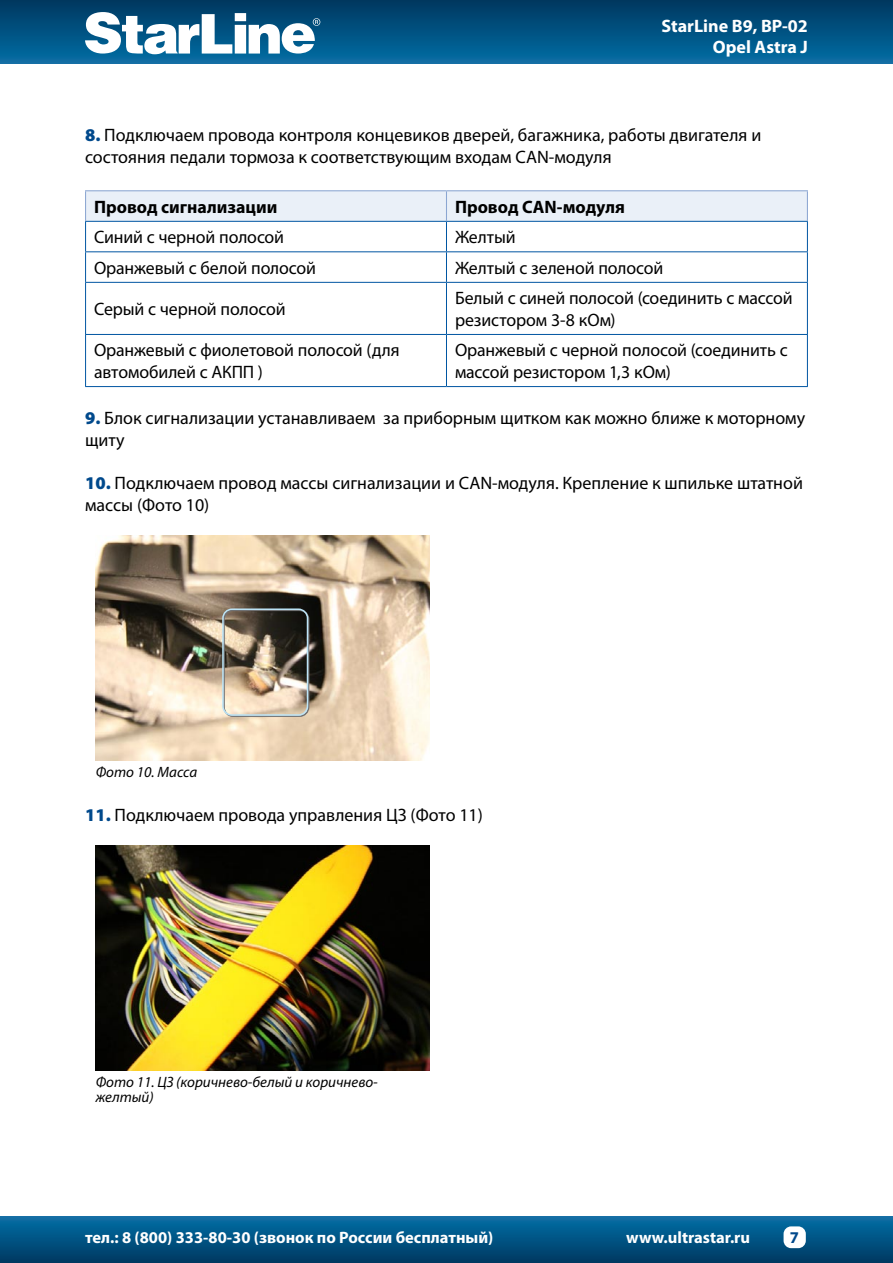
<style>
.page{position:relative;width:893px;height:1263px;background:#fff}
.page>*{position:absolute;margin:0;border:0;box-sizing:border-box;transform-origin:0 0}
.t1{font:18px/21.6px "Myriad Pro";letter-spacing:-.005em;color:#000}
.t2{font:700 18px "Myriad Pro";color:#000}
.t3{font:700 18px/21.6px "Myriad Pro";color:#fff;text-align:right}
.t4{font:700 16.5px "Myriad Pro";color:#fff}
.t5{font:700 16.5px "Myriad Pro";color:#00498c}
.t6{font:italic 15px/15px "Myriad Pro";color:#000}
.s1{font-weight:900;color:#00498c}
</style>
<div class="page">
<div style="left:0;top:0;width:893px;height:64px;background:linear-gradient(to bottom,#00375f,#066ea4)"></div>
<div style="left:0;top:1216px;width:893px;height:47px;background:linear-gradient(to bottom,#066fa6,#003861)"></div>
<svg style="left:85px;top:12px;width:235px;height:42px"></svg>
<div style="left:783px;top:1226px;width:23px;height:22px;background:#fff;border-radius:8px"></div>
<svg style="left:86px;top:252px;width:721px;height:134px"></svg>
<hr style="left:85px;top:251px;width:361px;height:1px;background:#0056a2">
<hr style="left:446px;top:251px;width:362px;height:1px;background:#0056a2">
<hr style="left:446px;top:252px;width:1px;height:30px;background:#0056a2">
<hr style="left:85px;top:282px;width:361px;height:1px;background:#0056a2">
<hr style="left:446px;top:282px;width:362px;height:1px;background:#0056a2">
<hr style="left:446px;top:283px;width:1px;height:51px;background:#0056a2">
<hr style="left:85px;top:334px;width:361px;height:1px;background:#0056a2">
<hr style="left:446px;top:334px;width:362px;height:1px;background:#0056a2">
<hr style="left:446px;top:335px;width:1px;height:51px;background:#0056a2">
<hr style="left:85px;top:386px;width:361px;height:1px;background:#0056a2">
<hr style="left:446px;top:386px;width:362px;height:1px;background:#0056a2">
<hr style="left:85px;top:190px;width:361px;height:1px;background:#8ba6d2">
<hr style="left:446px;top:190px;width:362px;height:1px;background:#8ba6d2">
<svg style="left:85px;top:191px;width:723px;height:60px"></svg>
<hr style="left:85px;top:252px;width:1px;height:30px;background:#0056a2">
<hr style="left:807px;top:252px;width:1px;height:30px;background:#0056a2">
<hr style="left:85px;top:283px;width:1px;height:51px;background:#0056a2">
<hr style="left:807px;top:283px;width:1px;height:51px;background:#0056a2">
<hr style="left:85px;top:335px;width:1px;height:51px;background:#0056a2">
<hr style="left:807px;top:335px;width:1px;height:51px;background:#0056a2">
<img style="left:96px;top:536px;width:334px;height:225px">
<div style="left:223px;top:610px;width:86px;height:107px;border:2px solid #707173;border-radius:9px"></div>
<div style="left:222px;top:608px;width:86px;height:108px;border:2px solid #bce4f7;border-radius:9px"></div>
<img style="left:96px;top:846px;width:334px;height:225px">
<p class="t3" style="left:661px;top:14px;width:148px">StarLine B9, BP-02<br>Opel Astra J</p>
<p class="t1" style="left:85px;top:124px;width:678px"><span class="s1">8.</span> Подключаем провода контроля концевиков дверей, багажника, работы двигателя и состояния педали тормоза к соответствующим входам CAN-модуля</p>
<p class="t2" style="left:94px;top:195px;width:185px">Провод сигнализации</p>
<p class="t2" style="left:455px;top:195px;width:171px">Провод CAN-модуля</p>
<p class="t1" style="left:94px;top:226px;width:192px">Синий с черной полосой</p>
<p class="t1" style="left:455px;top:226px;width:62px">Желтый</p>
<p class="t1" style="left:94px;top:257px;width:223px">Оранжевый с белой полосой</p>
<p class="t1" style="left:455px;top:257px;width:210px">Желтый с зеленой полосой</p>
<p class="t1" style="left:94px;top:298px;width:193px">Серый с черной полосой</p>
<p class="t1" style="left:455px;top:287px;width:339px">Белый с синей полосой (соединить с массой резистором 3-8 кОм)</p>
<p class="t1" style="left:94px;top:339px;width:307px">Оранжевый с фиолетовой полосой (для автомобилей с АКПП )</p>
<p class="t1" style="left:455px;top:339px;width:334px">Оранжевый с черной полосой (соединить с массой резистором 1,3 кОм)</p>
<p class="t1" style="left:85px;top:407px;width:722px"><span class="s1">9.</span> Блок сигнализации устанавливаем за приборным щитком как можно ближе к моторному щиту</p>
<p class="t1" style="left:85px;top:472px;width:719px"><span class="s1">10.</span> Подключаем провод массы сигнализации и CAN-модуля. Крепление к шпильке штатной массы (Фото 10)</p>
<p class="t6" style="left:96px;top:764px;width:103px">Фото 10. Масса</p>
<p class="t1" style="left:85px;top:803px;width:399px"><span class="s1">11.</span> Подключаем провода управления ЦЗ (Фото 11)</p>
<p class="t6" style="left:96px;top:1074px;width:284px">Фото 11. ЦЗ (коричнево-белый и коричнево&shy;желтый)</p>
<p class="t4" style="left:85px;top:1227px;width:410px">тел.: 8 (800) 333-80-30 (звонок по России бесплатный)</p>
<p class="t4" style="left:626px;top:1227px;width:125px">www.ultrastar.ru</p>
<p class="t5" style="left:790px;top:1226px;width:11px">7</p>
</div>
